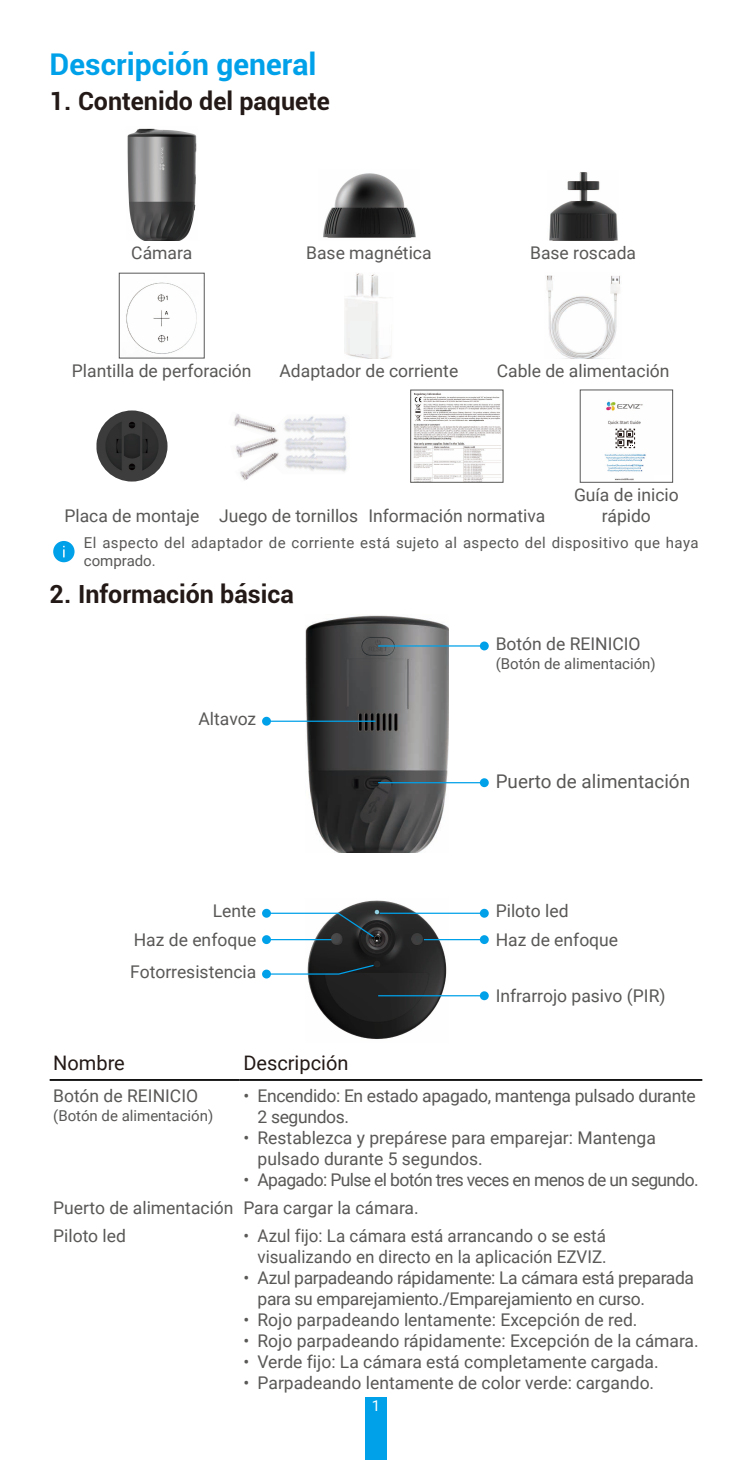
<style>
.page{position:relative;width:752px;height:1460px;background:#fff}
.page>*{position:absolute;margin:0;border:0;box-sizing:border-box;transform-origin:0 0}
.t1{font:700 30px "Roboto";color:#00a1e9}
.t2{font:700 25px "Roboto";color:#231916}
.t3{font:20px "Roboto";color:#231916}
.t4{font:18.75px "Roboto";color:#595857}
.t5{font:17.5px/21px "Roboto";color:#595857}
.t6{font:17.5px/21px "Roboto";letter-spacing:-.02em;color:#595857}
.t7{font:15px/18px "Roboto";letter-spacing:.03em;color:#595857}
.t8{font:15px "Roboto";color:#595857}
.t9{font:15px "Roboto";color:#fff}
</style>
<div class="page">
<div style="left:365px;top:1398px;width:21px;height:62px;background:#00a1e9"></div>
<img style="left:127px;top:128px;width:70px;height:113px">
<img style="left:323px;top:173px;width:93px;height:65px">
<img style="left:549px;top:172px;width:69px;height:69px">
<img style="left:126px;top:282px;width:71px;height:72px">
<div style="left:119px;top:273px;width:85px;height:85px;border:1px solid #595858"></div>
<img style="left:344px;top:273px;width:47px;height:85px">
<div style="left:350px;top:321px;width:21px;height:32px;background:#f1f2f2"></div>
<img style="left:546px;top:275px;width:74px;height:83px">
<img style="left:96px;top:410px;width:71px;height:72px;border-radius:35px">
<img style="left:284px;top:416px;width:63px;height:56px">
<img style="left:240px;top:459px;width:36px;height:22px">
<img style="left:233px;top:414px;width:44px;height:19px">
<img style="left:236px;top:437px;width:43px;height:22px">
<img style="left:413px;top:392px;width:88px;height:88px">
<img style="left:604px;top:401px;width:42px;height:79px">
<div style="left:610px;top:428px;width:8px;height:7px;background:#fff"></div>
<svg style="left:615px;top:429px;width:19px;height:19px"></svg>
<div style="left:53px;top:541px;width:21px;height:21px;background:#00a1e9;border-radius:50%"></div>
<svg style="left:63px;top:546px;width:2px;height:11px"></svg>
<img style="left:305px;top:615px;width:143px;height:237px">
<hr style="left:378px;top:645px;width:107px;height:2px;background:#00a1e9">
<div style="left:479px;top:641px;width:9px;height:9px;background:#00a1e9;border-radius:50%"></div>
<hr style="left:268px;top:721px;width:107px;height:1px;background:#00a1e9">
<div style="left:262px;top:717px;width:9px;height:9px;background:#00a1e9;border-radius:50%"></div>
<hr style="left:378px;top:782px;width:107px;height:1px;background:#00a1e9">
<div style="left:479px;top:778px;width:9px;height:9px;background:#00a1e9;border-radius:50%"></div>
<img style="left:305px;top:900px;width:143px;height:140px">
<svg style="left:479px;top:909px;width:9px;height:9px"></svg>
<hr style="left:423px;top:939px;width:62px;height:1px;background:#00a1e9">
<div style="left:479px;top:935px;width:9px;height:9px;background:#00a1e9;border-radius:50%"></div>
<hr style="left:378px;top:995px;width:107px;height:1px;background:#00a1e9">
<div style="left:479px;top:991px;width:9px;height:9px;background:#00a1e9;border-radius:50%"></div>
<svg style="left:271px;top:912px;width:104px;height:26px"></svg>
<div style="left:262px;top:909px;width:9px;height:9px;background:#00a1e9;border-radius:50%"></div>
<svg style="left:271px;top:964px;width:104px;height:11px"></svg>
<div style="left:262px;top:969px;width:9px;height:9px;background:#00a1e9;border-radius:50%"></div>
<hr style="left:268px;top:939px;width:63px;height:1px;background:#00a1e9">
<div style="left:262px;top:935px;width:9px;height:9px;background:#00a1e9;border-radius:50%"></div>
<hr style="left:379px;top:913px;width:106px;height:1px;background:#00a1e9">
<hr style="left:50px;top:1079px;width:190px;height:2px;background:#000">
<hr style="left:240px;top:1079px;width:462px;height:2px;background:#000">
<h1 class="t1" style="left:50px;top:43px;width:268px">Descripción general</h1>
<h2 class="t2" style="left:50px;top:83px;width:282px">1. Contenido del paquete</h2>
<p class="t5" style="left:131px;top:242px;width:62px">Cámara</p>
<p class="t5" style="left:306px;top:242px;width:127px">Base magnética</p>
<p class="t5" style="left:530px;top:242px;width:107px">Base roscada</p>
<p class="t5" style="left:72px;top:359px;width:181px">Plantilla de perforación</p>
<p class="t5" style="left:279px;top:359px;width:180px">Adaptador de corriente</p>
<p class="t5" style="left:496px;top:359px;width:174px">Cable de alimentación</p>
<p class="t5" style="left:573px;top:484px;width:106px;text-align:center">Guía de inicio rápido</p>
<p class="t7" style="left:84px;top:533px;width:616px">El aspecto del adaptador de corriente está sujeto al aspecto del dispositivo que haya comprado.</p>
<h2 class="t2" style="left:50px;top:576px;width:245px">2. Información básica</h2>
<p class="t5" style="left:495px;top:632px;width:146px">Botón de REINICIO</p>
<p class="t8" style="left:495px;top:653px;width:161px">(Botón de alimentación)</p>
<p class="t5" style="left:198px;top:708px;width:59px">Altavoz</p>
<p class="t5" style="left:64px;top:505px;width:482px">Placa de montaje Juego de tornillos Información normativa</p>
<p class="t5" style="left:213px;top:900px;width:45px">Lente</p>
<p class="t5" style="left:134px;top:928px;width:124px">Haz de enfoque</p>
<p class="t5" style="left:130px;top:960px;width:127px">Fotorresistencia</p>
<p class="t4" style="left:495px;top:768px;width:196px">Puerto de alimentación</p>
<p class="t5" style="left:495px;top:896px;width:124px;line-height:28.5px">Piloto led<br>Haz de enfoque</p>
<p class="t5" style="left:495px;top:984px;width:171px">Infrarrojo pasivo (PIR)</p>
<p class="t3" style="left:53px;top:1049px;width:73px">Nombre</p>
<p class="t3" style="left:243px;top:1049px;width:107px">Descripción</p>
<p class="t5" style="left:53px;top:1085px;width:146px">Botón de REINICIO</p>
<p class="t8" style="left:53px;top:1105px;width:161px">(Botón de alimentación)</p>
<p class="t6" style="left:257px;top:1085px;width:439px;text-indent:-14px">• Encendido: En estado apagado, mantenga pulsado durante<br>2 segundos.</p>
<p class="t5" style="left:257px;top:1127px;width:400px;text-indent:-14px">• Restablezca y prepárese para emparejar: Mantenga pulsado durante 5 segundos.</p>
<p class="t6" style="left:53px;top:1165px;width:646px;line-height:28px;text-indent:190px">• Apagado: Pulse el botón tres veces en menos de un segundo.<br>Puerto de alimentación Para cargar la cámara.<br>Piloto led</p>
<p class="t5" style="left:243px;top:1225px;width:364px;text-align:right">• Azul fijo: La cámara está arrancando o se está visualizando en directo en la aplicación EZVIZ.</p>
<p class="t6" style="left:257px;top:1267px;width:438px;text-indent:-14px">• Azul parpadeando rápidamente: La cámara está preparada para su emparejamiento./Emparejamiento en curso.</p>
<p class="t5" style="left:243px;top:1309px;width:395px">• Rojo parpadeando lentamente: Excepción de red.</p>
<p class="t5" style="left:243px;top:1330px;width:456px">• Rojo parpadeando rápidamente: Excepción de la cámara.</p>
<p class="t5" style="left:243px;top:1351px;width:416px">• Verde fijo: La cámara está completamente cargada.</p>
<p class="t5" style="left:243px;top:1372px;width:412px">• Parpadeando lentamente de color verde: cargando.</p>
<p class="t9" style="left:371px;top:1395px;width:10px">1</p>
</div>
